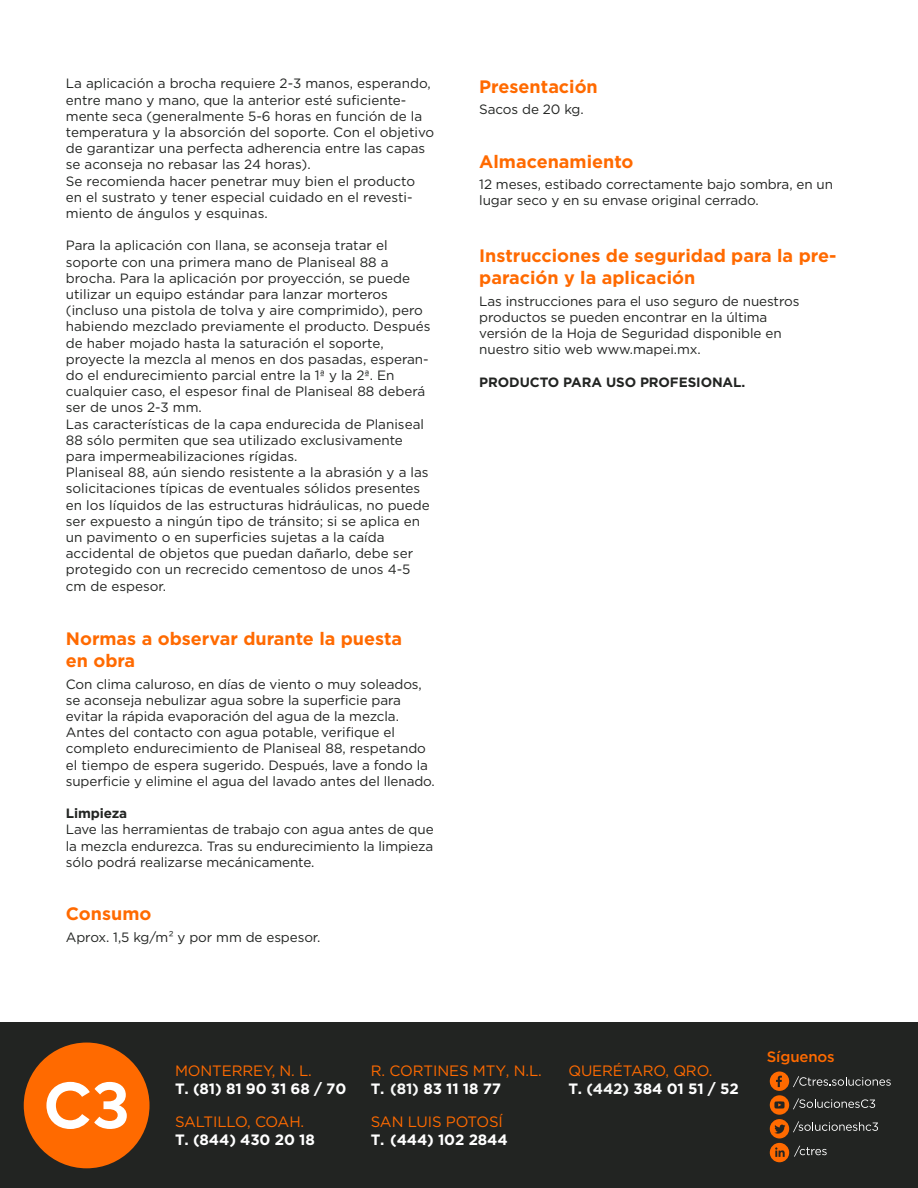
<style>
.page{position:relative;width:918px;height:1188px;background:#fff}
.page>*{position:absolute;margin:0;border:0;box-sizing:border-box;transform-origin:0 0}
.t1{font:700 18px/21.6px "Gotham";color:#ff6a00}
.t2{font:15px/18px "Gotham";letter-spacing:-.01em;color:#ff6a00}
.t3{font:700 15px "Gotham";letter-spacing:-.01em;color:#fff}
.t4{font:500 15px "Gotham";letter-spacing:-.01em;color:#ff6a00}
.t5{font:13.5px/16.2px "Gotham";color:#222422}
.t6{font:700 13.5px "Gotham";letter-spacing:-.005em;color:#222422}
.s1{font-weight:700;color:#fff}
.s2{font-weight:700;color:#f7f8f7}
</style>
<div class="page">
<div style="left:0;top:1023px;width:918px;height:165px;background:#222422"></div>
<div style="left:24px;top:1043px;width:126px;height:125px;background:#ff6a00;border-radius:50%"></div>
<svg style="left:46px;top:1082px;width:81px;height:47px"></svg>
<svg style="left:770px;top:1072px;width:121px;height:90px"></svg>
<p class="t5" style="left:66px;top:75px;width:370px">La aplicación a brocha requiere 2-3 manos, esperando, entre mano y mano, que la anterior esté suficiente&shy;mente seca (generalmente 5-6 horas en función de la temperatura y la absorción del soporte. Con el objetivo de garantizar una perfecta adherencia entre las capas se aconseja no rebasar las 24 horas).<br>Se recomienda hacer penetrar muy bien el producto en el sustrato y tener especial cuidado en el revesti&shy;miento de ángulos y esquinas.</p>
<p class="t5" style="left:66px;top:237px;width:366px">Para la aplicación con llana, se aconseja tratar el soporte con una primera mano de Planiseal 88 a brocha. Para la aplicación por proyección, se puede utilizar un equipo estándar para lanzar morteros (incluso una pistola de tolva y aire comprimido), pero habiendo mezclado previamente el producto. Después de haber mojado hasta la saturación el soporte, proyecte la mezcla al menos en dos pasadas, esperan&shy;do el endurecimiento parcial entre la 1ª y la 2ª. En cualquier caso, el espesor final de Planiseal 88 deberá ser de unos 2-3 mm.<br>Las características de la capa endurecida de Planiseal 88 sólo permiten que sea utilizado exclusivamente para impermeabilizaciones rígidas.<br>Planiseal 88, aún siendo resistente a la abrasión y a las solicitaciones típicas de eventuales sólidos presentes en los líquidos de las estructuras hidráulicas, no puede ser expuesto a ningún tipo de tránsito; si se aplica en un pavimento o en superficies sujetas a la caída accidental de objetos que puedan dañarlo, debe ser protegido con un recrecido cementoso de unos 4-5 cm de espesor.</p>
<h1 class="t1" style="left:66px;top:628px;width:338px">Normas a observar durante la puesta en obra</h1>
<p class="t5" style="left:66px;top:675px;width:371px">Con clima caluroso, en días de viento o muy soleados, se aconseja nebulizar agua sobre la superficie para evitar la rápida evaporación del agua de la mezcla.<br>Antes del contacto con agua potable, verifique el completo endurecimiento de Planiseal 88, respetando el tiempo de espera sugerido. Después, lave a fondo la superficie y elimine el agua del lavado antes del llenado.</p>
<p class="t6" style="left:66px;top:806px;width:63px">Limpieza</p>
<p class="t5" style="left:66px;top:821px;width:369px;text-align:justify">Lave las herramientas de trabajo con agua antes de que la mezcla endurezca. Tras su endurecimiento la limpieza sólo podrá realizarse mecánicamente.</p>
<h1 class="t1" style="left:66px;top:903px;width:87px">Consumo</h1>
<p class="t5" style="left:66px;top:929px;width:256px">Aprox. 1,5 kg/m2 y por mm de espesor.</p>
<h1 class="t1" style="left:479px;top:75px;width:120px">Presentación</h1>
<p class="t5" style="left:479px;top:101px;width:106px">Sacos de 20 kg.</p>
<h1 class="t1" style="left:479px;top:150px;width:156px">Almacenamiento</h1>
<p class="t5" style="left:479px;top:176px;width:355px">12 meses, estibado correctamente bajo sombra, en un lugar seco y en su envase original cerrado.</p>
<h1 class="t1" style="left:479px;top:245px;width:359px">Instrucciones de seguridad para la pre&shy;paración y la aplicación</h1>
<p class="t5" style="left:479px;top:292px;width:322px">Las instrucciones para el uso seguro de nuestros productos se pueden encontrar en la última versión de la Hoja de Seguridad disponible en nuestro sitio web www.mapei.mx.</p>
<p class="t6" style="left:479px;top:374px;width:268px">PRODUCTO PARA USO PROFESIONAL.</p>
<p class="t2" style="left:175px;top:1061px;width:138px">MONTERREY, N. L.</p>
<p class="t3" style="left:175px;top:1080px;width:173px">T. (81) 81 90 31 68 / 70</p>
<p class="t2" style="left:175px;top:1112px;width:131px">SALTILLO, COAH.</p>
<p class="t3" style="left:175px;top:1131px;width:141px">T. (844) 430 20 18</p>
<p class="t2" style="left:371px;top:1061px;width:173px">R. CORTINES MTY, N.L.<br><span class="s1">T.</span> <span class="s2">(81)</span> <span class="s1">83 11 18 77</span></p>
<p class="t2" style="left:371px;top:1112px;width:134px">SAN LUIS POTOSÍ</p>
<p class="t3" style="left:371px;top:1131px;width:138px">T. (444) 102 2844</p>
<p class="t2" style="left:568px;top:1061px;width:172px">QUERÉTARO, QRO.<br><span class="s1">T.</span> <span class="s2">(442)</span> <span class="s1">384 01 51 / 52</span></p>
<p class="t4" style="left:767px;top:1047px;width:69px">Síguenos</p>
</div>
